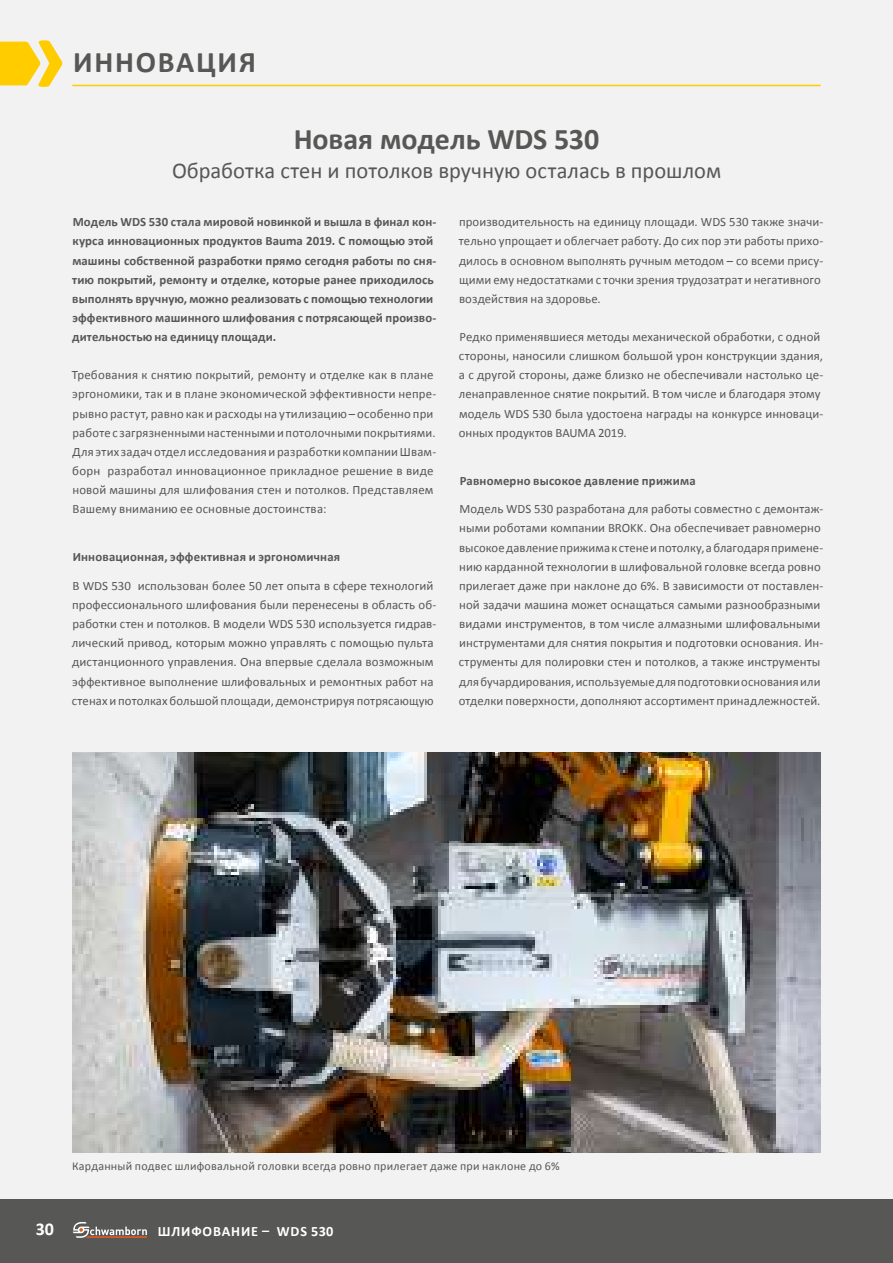
<style>
.page{position:relative;width:893px;height:1263px;background:#fff}
.page>*{position:absolute;margin:0;border:0;box-sizing:border-box;transform-origin:0 0}
.t1{font:700 30px "Calibri";color:#575756}
.t2{font:700 30px "Calibri";letter-spacing:.06em;color:#575756}
.t3{font:22.5px "Calibri";color:#575756}
.t4{font:700 18px "Calibri";color:#fff}
.t5{font:700 14.25px "Calibri";letter-spacing:.06em;color:#fff}
.t6{font:12.75px/19.2px "Calibri";letter-spacing:.005em;color:#575756}
.t7{font:700 12.75px/19.2px "Calibri";letter-spacing:.005em;color:#575756}
.t8{font:12px "Calibri";letter-spacing:.02em;color:#575756}
</style>
<div class="page">
<div style="left:0;top:0;width:893px;height:1199px;background:#f2f2f2"></div>
<div style="left:0;top:1199px;width:893px;height:64px;background:#575756"></div>
<svg style="left:73px;top:1222px;width:74px;height:16px"></svg>
<img style="left:72px;top:753px;width:749px;height:399px">
<svg style="left:0;top:40px;width:62px;height:47px"></svg>
<hr style="left:72px;top:85px;width:749px;height:1px;background:#fc0">
<h1 class="t2" style="left:73px;top:43px;width:185px">ИННОВАЦИЯ</h1>
<h1 class="t1" style="left:294px;top:120px;width:307px">Новая модель WDS 530</h1>
<h2 class="t3" style="left:172px;top:157px;width:551px">Обработка стен и потолков вручную осталась в прошлом</h2>
<p class="t6" style="left:459px;top:212px;width:366px">производительность на единицу площади. WDS 530 также значи&shy;тельно упрощает и облегчает работу. До сих пор эти работы прихо&shy;дилось в основном выполнять ручным методом – со всеми прису&shy;щими ему недостатками с точки зрения трудозатрат и негативного воздействия на здоровье.</p>
<p class="t6" style="left:459px;top:327px;width:366px">Редко применявшиеся методы механической обработки, с одной стороны, наносили слишком большой урон конструкции здания, а с другой стороны, даже близко не обеспечивали настолько це&shy;ленаправленное снятие покрытий. В том числе и благодаря этому модель WDS 530 была удостоена награды на конкурсе инноваци&shy;онных продуктов BAUMA 2019.</p>
<p class="t7" style="left:460px;top:471px;width:237px">Равномерно высокое давление прижима</p>
<p class="t6" style="left:459px;top:499px;width:366px">Модель WDS 530 разработана для работы совместно с демонтаж&shy;ными роботами компании BROKK. Она обеспечивает равномерно высокое давление прижима к стене и потолку, а благодаря примене&shy;нию карданной технологии в шлифовальной головке всегда ровно прилегает даже при наклоне до 6%. В зависимости от поставлен&shy;ной задачи машина может оснащаться самыми разнообразными видами инструментов, в том числе алмазными шлифовальными инструментами для снятия покрытия и подготовки основания. Ин&shy;струменты для полировки стен и потолков, а также инструменты для бучардирования, используемые для подготовки основания или отделки поверхности, дополняют ассортимент принадлежностей.</p>
<p class="t7" style="left:72px;top:212px;width:366px">Модель WDS 530 стала мировой новинкой и вышла в финал кон&shy;курса инновационных продуктов Bauma 2019. С помощью этой машины собственной разработки прямо сегодня работы по сня&shy;тию покрытий, ремонту и отделке, которые ранее приходилось выполнять вручную, можно реализовать с помощью технологии эффективного машинного шлифования с потрясающей произво&shy;дительностью на единицу площади.</p>
<p class="t6" style="left:72px;top:365px;width:366px">Требования к снятию покрытий, ремонту и отделке как в плане эргономики, так и в плане экономической эффективности непре&shy;рывно растут, равно как и расходы на утилизацию – особенно при работе с загрязненными настенными и потолочными покрытиями.<br>Для этих задач отдел исследования и разработки компании Швам&shy;борн разработал инновационное прикладное решение в виде новой машины для шлифования стен и потолков. Представляем Вашему вниманию ее основные достоинства:</p>
<p class="t7" style="left:73px;top:547px;width:269px">Инновационная, эффективная и эргономичная</p>
<p class="t6" style="left:72px;top:576px;width:366px">В WDS 530 использован более 50 лет опыта в сфере технологий профессионального шлифования были перенесены в область об&shy;работки стен и потолков. В модели WDS 530 используется гидрав&shy;лический привод, которым можно управлять с помощью пульта дистанционного управления. Она впервые сделала возможным эффективное выполнение шлифовальных и ремонтных работ на стенах и потолках большой площади, демонстрируя потрясающую</p>
<p class="t8" style="left:72px;top:1158px;width:489px">Карданный подвес шлифовальной головки всегда ровно прилегает даже при наклоне до 6%</p>
<h3 class="t4" style="left:36px;top:1217px;width:20px">30</h3>
<p class="t5" style="left:158px;top:1222px;width:177px">ШЛИФОВАНИЕ – WDS 530</p>
</div>
